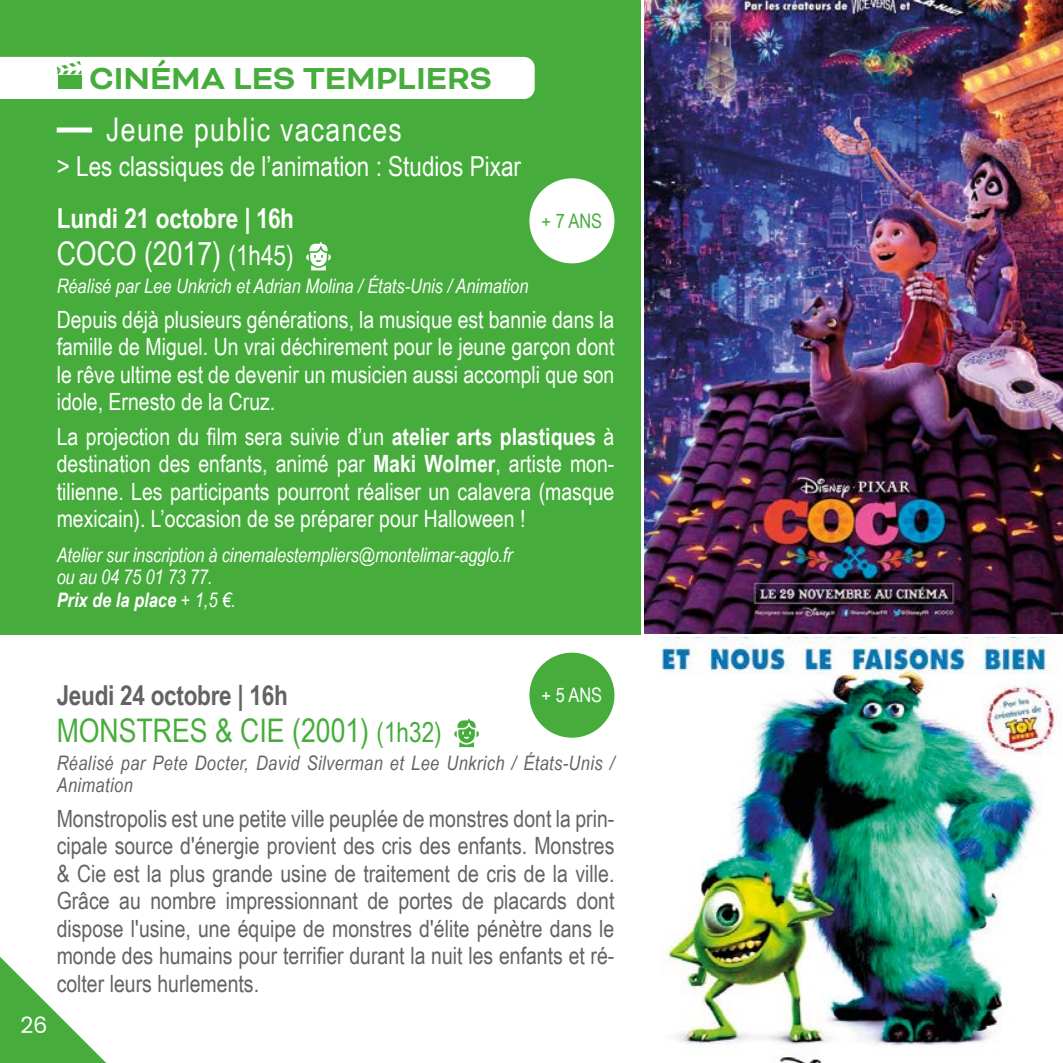
<style>
.page{position:relative;width:1063px;height:1063px;background:#fff}
.page>*{position:absolute;margin:0;border:0;box-sizing:border-box;transform-origin:0 0}
.t1{font:700 35px "Bicyclette";color:#46ad3c}
.t2{font:32.5px "Arial Narrow";color:#46ad3c}
.t3{font:32.5px "Arial Narrow";letter-spacing:.04em;color:#fff}
.t4{font:32.5px "Arial Narrow";color:#fff}
.t5{font:27.5px "Arial Narrow";color:#fff}
.t6{font:700 27.5px "Arial Narrow";color:#fff}
.t7{font:700 27.5px "Arial Narrow";letter-spacing:-.01em;color:#646363}
.t8{font:23.75px/27.5px "Arial Narrow";color:#fff;text-align:justify}
.t9{font:23.75px/27.5px "Arial Narrow";color:#646363;text-align:justify}
.t10{font:22.5px "Poppins";color:#fff}
.t11{font:italic 20px/22.5px "Arial Narrow";letter-spacing:-.01em;color:#fff}
.t12{font:italic 20px/22.5px "Arial Narrow";letter-spacing:.02em;color:#646363}
.t13{font:20px "Arial Narrow";color:#46ad3c}
.t14{font:20px "Arial Narrow";color:#fff}
.s1{font-size:27.5px}
.s2{font-weight:700}
</style>
<div class="page">
<div style="left:0;top:0;width:641px;height:634px;background:#46ad3c"></div>
<svg style="left:306px;top:242px;width:25px;height:28px"></svg>
<img style="left:644px;top:0;width:419px;height:634px">
<img style="left:661px;top:637px;width:400px;height:426px">
<svg style="left:454px;top:719px;width:25px;height:28px"></svg>
<div style="left:0;top:57px;width:535px;height:42px;background:#fff"></div>
<svg style="left:0;top:957px;width:106px;height:106px"></svg>
<div style="left:57px;top:128px;width:35px;height:5px;background:#fff"></div>
<div style="left:529px;top:178px;width:85px;height:85px;background:#fff;border-radius:50%"></div>
<div style="left:529px;top:653px;width:85px;height:85px;background:#46ad3c;border-radius:50%"></div>
<h1 class="t1" style="left:89px;top:58px;width:405px">CINÉMA LES TEMPLIERS</h1>
<h2 class="t3" style="left:106px;top:105px;width:297px">Jeune public vacances</h2>
<p class="t5" style="left:57px;top:146px;width:466px">&gt; Les classiques de l’animation : Studios Pixar</p>
<p class="t6" style="left:57px;top:197px;width:239px">Lundi 21 octobre | 16h</p>
<h2 class="t4" style="left:57px;top:230px;width:238px">COCO (2017) <span class="s1">(1h45)</span></h2>
<p class="t11" style="left:57px;top:274px;width:473px">Réalisé par Lee Unkrich et Adrian Molina / États-Unis / Animation</p>
<p class="t8" style="left:57px;top:305px;width:559px">Depuis déjà plusieurs générations, la musique est bannie dans la famille de Miguel. Un vrai déchirement pour le jeune garçon dont le rêve ultime est de devenir un musicien aussi accompli que son idole, Ernesto de la Cruz.</p>
<p class="t8" style="left:57px;top:422px;width:559px">La projection du film sera suivie d’un <span class="s2">atelier arts plastiques</span> à destination des enfants, animé par <span class="s2">Maki Wolmer</span>, artiste mon&shy;tilienne. Les participants pourront réaliser un calavera (masque mexicain). L’occasion de se préparer pour Halloween !</p>
<p class="t11" style="left:57px;top:543px;width:458px">Atelier sur inscription à cinemalestempliers@montelimar-agglo.fr ou au 04 75 01 73 77.<br><span class="s2">Prix de la place</span> + 1,5 €.</p>
<p class="t13" style="left:542px;top:206px;width:62px">+ 7 ANS</p>
<p class="t10" style="left:20px;top:1012px;width:29px">26</p>
<p class="t7" style="left:57px;top:674px;width:233px">Jeudi 24 octobre | 16h</p>
<h2 class="t2" style="left:57px;top:707px;width:387px">MONSTRES &amp; CIE (2001) <span class="s1">(1h32)</span></h2>
<p class="t12" style="left:57px;top:751px;width:559px">Réalisé par Pete Docter, David Silverman et Lee Unkrich / États-Unis /<br>Animation</p>
<p class="t9" style="left:57px;top:804px;width:559px">Monstropolis est une petite ville peuplée de monstres dont la prin&shy;cipale source d'énergie provient des cris des enfants. Monstres &amp; Cie est la plus grande usine de traitement de cris de la ville.<br>Grâce au nombre impressionnant de portes de placards dont dispose l'usine, une équipe de monstres d'élite pénètre dans le monde des humains pour terrifier durant la nuit les enfants et ré&shy;colter leurs hurlements.</p>
<p class="t14" style="left:542px;top:681px;width:62px">+ 5 ANS</p>
</div>
